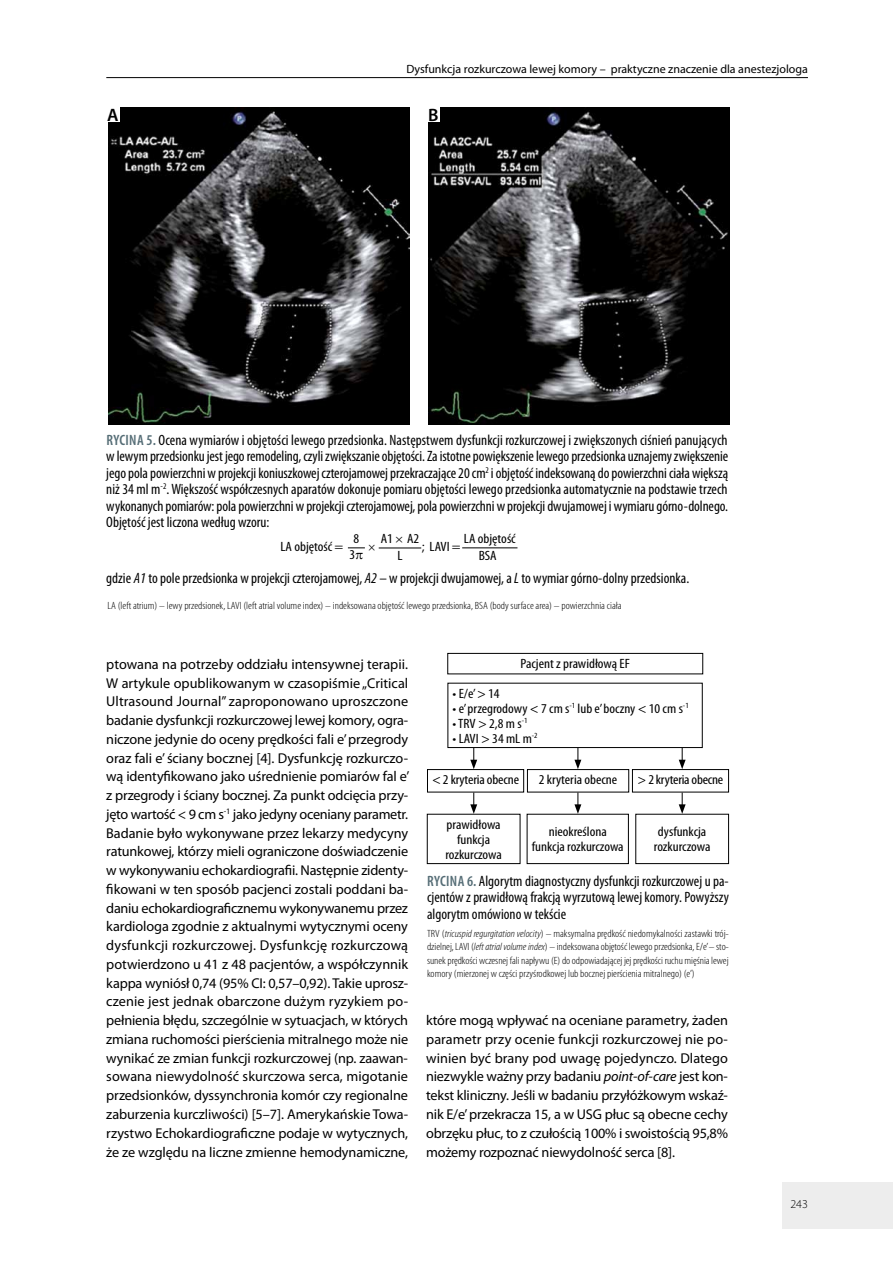
<style>
.page{position:relative;width:893px;height:1263px;background:#fff}
.page>*{position:absolute;margin:0;border:0;box-sizing:border-box;transform-origin:0 0}
.t1{font:600 18px "Myriad Pro";color:#000}
.t2{font:condensed 15px/16.5px "Myriad Pro";color:#000;text-align:justify}
.t3{font:14.25px/18.8px "Myriad Pro";letter-spacing:-.015em;color:#000;text-align:justify}
.t4{font:condensed 13.5px/15px "Myriad Pro";color:#000;text-align:center;scale:1.1 1}
.t5{font:12px "Myriad Pro";color:#000}
.t6{font:300 12px "Myriad Pro";color:#000}
.t7{font:300 condensed 10.5px/13.5px "Myriad Pro";color:#000;text-align:justify;scale:1.1 1}
.s1{font-weight:600;color:#556d76}
.s2{font-style:italic}
</style>
<div class="page">
<div style="left:782px;top:1182px;width:111px;height:47px;background:#ededed"></div>
<hr style="left:106px;top:77px;width:702px;height:1px;background:#000">
<img style="left:108px;top:107px;width:302px;height:318px">
<img style="left:428px;top:107px;width:301px;height:318px">
<hr style="left:379px;top:548px;width:42px;height:1px;background:#000">
<hr style="left:462px;top:547px;width:55px;height:1px;background:#000">
<div style="left:106px;top:106px;width:13px;height:16px;background:#fff"></div>
<div style="left:427px;top:106px;width:13px;height:16px;background:#fff"></div>
<div style="left:447px;top:653px;width:256px;height:21px;border:1px solid #000"></div>
<div style="left:427px;top:769px;width:97px;height:23px;border:1px solid #000"></div>
<div style="left:527px;top:769px;width:102px;height:23px;border:1px solid #000"></div>
<div style="left:632px;top:769px;width:97px;height:23px;border:1px solid #000"></div>
<div style="left:427px;top:814px;width:93px;height:50px;border:1px solid #000"></div>
<div style="left:527px;top:814px;width:102px;height:50px;border:1px solid #000"></div>
<div style="left:635px;top:814px;width:94px;height:50px;border:1px solid #000"></div>
<div style="left:447px;top:683px;width:256px;height:65px;border:1px solid #000"></div>
<svg style="left:470px;top:748px;width:7px;height:21px"></svg>
<svg style="left:470px;top:792px;width:7px;height:22px"></svg>
<svg style="left:574px;top:748px;width:7px;height:21px"></svg>
<svg style="left:574px;top:792px;width:7px;height:22px"></svg>
<svg style="left:679px;top:748px;width:7px;height:21px"></svg>
<svg style="left:679px;top:792px;width:7px;height:22px"></svg>
<svg style="left:348px;top:547px;width:17px;height:2px"></svg>
<p class="t5" style="left:406px;top:62px;width:403px">Dysfunkcja rozkurczowa lewej komory – praktyczne znaczenie dla anestezjologa</p>
<p class="t1" style="left:107px;top:103px;width:13px">A</p>
<p class="t1" style="left:428px;top:103px;width:12px">B</p>
<p class="t2" style="left:106px;top:431px;width:624px"><span class="s1">RYCINA 5.</span> Ocena wymiarów i objętości lewego przedsionka. Następstwem dysfunkcji rozkurczowej i zwiększonych ciśnień panujących w lewym przedsionku jest jego remodeling, czyli zwiększanie objętości. Za istotne powiększenie lewego przedsionka uznajemy zwiększenie jego pola powierzchni w projekcji koniuszkowej czterojamowej przekraczające 20 cm<sup>2</sup> i objętość indeksowaną do powierzchni ciała większą niż 34 ml m<sup>-2</sup>. Większość współczesnych aparatów dokonuje pomiaru objętości lewego przedsionka automatycznie na podstawie trzech wykonanych pomiarów: pola powierzchni w projekcji czterojamowej, pola powierzchni w projekcji dwujamowej i wymiaru górno-dolnego.<br>Objętość jest liczona według wzoru:</p>
<p class="t4" style="left:280px;top:539px;width:59px">LA objętość =</p>
<p class="t4" style="left:349px;top:531px;width:10px;line-height:15.5px">8<br>3</p>
<p class="t4" style="left:381px;top:530px;width:37px;line-height:16.8px">A1 A2<br>L</p>
<p class="t4" style="left:422px;top:539px;width:37px">; LAVI =</p>
<p class="t4" style="left:464px;top:530px;width:49px;line-height:16.6px">LA objętość<br>BSA</p>
<p class="t2" style="left:106px;top:570px;width:584px">gdzie <span class="s2">A1</span> to pole przedsionka w projekcji czterojamowej, <span class="s2">A2</span> – w projekcji dwujamowej, a <span class="s2">L</span> to wymiar górno-dolny przedsionka.</p>
<p class="t7" style="left:107px;top:598px;width:469px">LA (left atrium) – lewy przedsionek, LAVI (left atrial volume index) – indeksowana objętość lewego przedsionka, BSA (body surface area) – powierzchnia ciała</p>
<p class="t3" style="left:106px;top:654px;width:305px">ptowana na potrzeby oddziału intensywnej terapii.<br>W artykule opublikowanym w czasopiśmie „Critical Ultrasound Journal” zaproponowano uproszczone badanie dysfunkcji rozkurczowej lewej komory, ogra&shy;niczone jedynie do oceny prędkości fali e’ przegrody oraz fali e’ ściany bocznej [4]. Dysfunkcję rozkurczo&shy;wą identyfikowano jako uśrednienie pomiarów fal e’ z przegrody i ściany bocznej. Za punkt odcięcia przy&shy;jęto wartość &lt; 9 cm s<sup>-1</sup> jako jedyny oceniany parametr.<br>Badanie było wykonywane przez lekarzy medycyny ratunkowej, którzy mieli ograniczone doświadczenie w wykonywaniu echokardiografii. Następnie zidenty&shy;fikowani w ten sposób pacjenci zostali poddani ba&shy;daniu echokardiograficznemu wykonywanemu przez kardiologa zgodnie z aktualnymi wytycznymi oceny dysfunkcji rozkurczowej. Dysfunkcję rozkurczową potwierdzono u 41 z 48 pacjentów, a współczynnik kappa wyniósł 0,74 (95% CI: 0,57–0,92). Takie uprosz&shy;czenie jest jednak obarczone dużym ryzykiem po&shy;pełnienia błędu, szczególnie w sytuacjach, w których zmiana ruchomości pierścienia mitralnego może nie wynikać ze zmian funkcji rozkurczowej (np. zaawan&shy;sowana niewydolność skurczowa serca, migotanie przedsionków, dyssynchronia komór czy regionalne zaburzenia kurczliwości) [5–7]. Amerykańskie Towa&shy;rzystwo Echokardiograficzne podaje w wytycznych, że ze względu na liczne zmienne hemodynamiczne,</p>
<p class="t4" style="left:521px;top:656px;width:101px">Pacjent z prawidłową EF</p>
<p class="t4" style="left:452px;top:686px;width:44px">• E/e’ &gt; 14</p>
<p class="t4" style="left:452px;top:701px;width:216px">• e’ przegrodowy &lt; 7 cm s<sup>-1</sup> lub e’ boczny &lt; 10 cm s<sup>-1</sup></p>
<p class="t4" style="left:452px;top:716px;width:70px">• TRV &gt; 2,8 m s<sup>-1</sup></p>
<p class="t4" style="left:452px;top:731px;width:79px">• LAVI &gt; 34 mL m<sup>-2</sup></p>
<p class="t4" style="left:432px;top:772px;width:81px">&lt; 2 kryteria obecne</p>
<p class="t4" style="left:539px;top:772px;width:73px">2 kryteria obecne</p>
<p class="t4" style="left:638px;top:772px;width:79px">&gt; 2 kryteria obecne</p>
<p class="t4" style="left:445px;top:817px;width:53px">prawidłowa funkcja rozkurczowa</p>
<p class="t4" style="left:532px;top:824px;width:85px">nieokreślona funkcja rozkurczowa</p>
<p class="t4" style="left:654px;top:824px;width:53px">dysfunkcja rozkurczowa</p>
<p class="t2" style="left:427px;top:872px;width:303px"><span class="s1">RYCINA 6.</span> Algorytm diagnostyczny dysfunkcji rozkurczowej u pa&shy;cjentów z prawidłową frakcją wyrzutową lewej komory. Powyższy algorytm omówiono w tekście</p>
<p class="t7" style="left:427px;top:926px;width:276px">TRV (<span class="s2">tricuspid regurgitation velocity</span>) – maksymalna prędkość niedomykalności zastawki trój&shy;dzielnej, LAVI (<span class="s2">left atrial volume index</span>) – indeksowana objętość lewego przedsionka, E/e’– sto&shy;sunek prędkości wczesnej fali napływu (E) do odpowiadającej jej prędkości ruchu mięśnia lewej komory (mierzonej w części przyśrodkowej lub bocznej pierścienia mitralnego) (e’)</p>
<p class="t3" style="left:426px;top:1011px;width:303px">które mogą wpływać na oceniane parametry, żaden parametr przy ocenie funkcji rozkurczowej nie po&shy;winien być brany pod uwagę pojedynczo. Dlatego niezwykle ważny przy badaniu <span class="s2">point-of-care</span> jest kon&shy;tekst kliniczny. Jeśli w badaniu przyłóżkowym wskaź&shy;nik E/e’ przekracza 15, a w USG płuc są obecne cechy obrzęku płuc, to z czułością 100% i swoistością 95,8% możemy rozpoznać niewydolność serca [8].</p>
<p class="t6" style="left:790px;top:1197px;width:19px">243</p>
</div>
